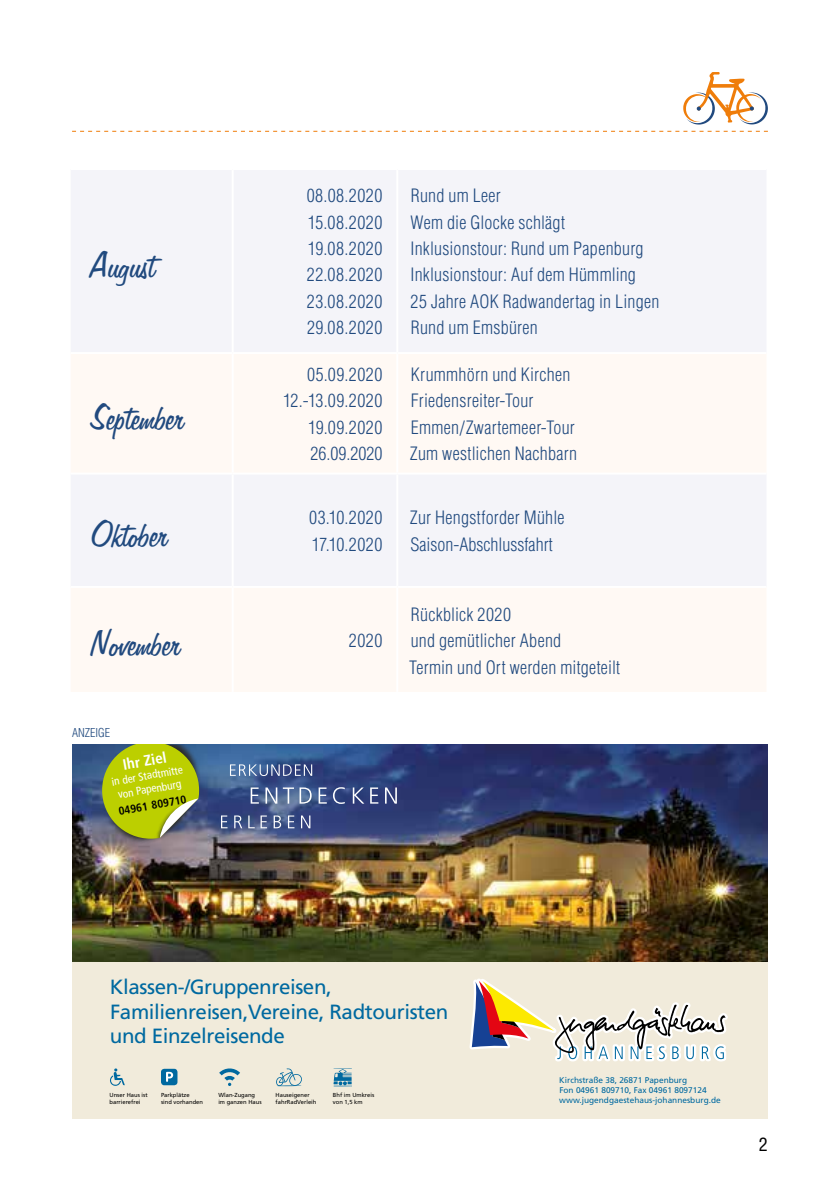
<style>
.page{position:relative;width:840px;height:1191px;background:#fff}
.page>*{position:absolute;margin:0;border:0;box-sizing:border-box;transform-origin:0 0}
.t1{font:42px "Freehand 575 BT Regular B";color:#214a7f}
.t2{font:20.6px/24.6px "Frutiger";letter-spacing:-.02em;color:#0069a0}
.t3{font:300 condensed 18px/26.4px "Helvetica";letter-spacing:.015em;color:#214a7f}
.t4{font:condensed 18px "Helvetica";color:#000}
.t5{font:700 condensed 15px "Frutiger";color:#fff}
.t6{font:300 condensed 12px "Helvetica";color:#214a7f}
.t7{font:condensed 11.4px/13.6px "Frutiger";color:#fff;text-align:center}
.t8{font:700 condensed 11.4px "Frutiger";color:#000}
.t9{font:8.2px/10px "Frutiger";color:#0069a0}
.t10{font:5.8px/7px "Frutiger";color:#000}
</style>
<div class="page">
<svg style="left:683px;top:72px;width:85px;height:53px"></svg>
<svg style="left:72px;top:131px;width:695px;height:1px"></svg>
<div style="left:71px;top:170px;width:695px;height:182px;background:#f4f4f9"></div>
<svg style="left:71px;top:354px;width:695px;height:338px;fill:#fff9f4"></svg>
<hr style="left:231px;top:170px;width:2px;height:182px;background:#fff">
<hr style="left:396px;top:170px;width:2px;height:182px;background:#fff">
<hr style="left:231px;top:354px;width:2px;height:118px;background:#fff">
<hr style="left:396px;top:354px;width:2px;height:118px;background:#fff">
<hr style="left:71px;top:472px;width:161px;height:2px;background:#fff">
<hr style="left:232px;top:472px;width:165px;height:2px;background:#fff">
<hr style="left:231px;top:474px;width:2px;height:112px;background:#fff">
<hr style="left:397px;top:472px;width:369px;height:2px;background:#fff">
<hr style="left:396px;top:474px;width:2px;height:112px;background:#fff">
<hr style="left:71px;top:586px;width:161px;height:2px;background:#fff">
<hr style="left:232px;top:586px;width:165px;height:2px;background:#fff">
<hr style="left:231px;top:588px;width:2px;height:104px;background:#fff">
<hr style="left:397px;top:586px;width:369px;height:2px;background:#fff">
<hr style="left:396px;top:588px;width:2px;height:104px;background:#fff">
<div style="left:72px;top:921px;width:695px;height:198px;background:#f1ebdb"></div>
<img style="left:72px;top:744px;width:695px;height:217px">
<svg style="left:250px;top:787px;width:9px;height:16px"></svg>
<svg style="left:265px;top:787px;width:12px;height:16px"></svg>
<svg style="left:283px;top:787px;width:28px;height:16px"></svg>
<svg style="left:318px;top:787px;width:8px;height:16px"></svg>
<svg style="left:333px;top:787px;width:11px;height:17px"></svg>
<svg style="left:352px;top:787px;width:12px;height:16px"></svg>
<svg style="left:370px;top:787px;width:8px;height:16px"></svg>
<svg style="left:385px;top:787px;width:11px;height:16px"></svg>
<svg style="left:221px;top:815px;width:6px;height:13px"></svg>
<svg style="left:234px;top:815px;width:8px;height:13px"></svg>
<svg style="left:248px;top:815px;width:6px;height:13px"></svg>
<svg style="left:260px;top:815px;width:7px;height:13px"></svg>
<svg style="left:273px;top:815px;width:8px;height:13px"></svg>
<svg style="left:288px;top:815px;width:6px;height:13px"></svg>
<svg style="left:301px;top:815px;width:9px;height:13px"></svg>
<svg style="left:230px;top:764px;width:82px;height:12px"></svg>
<svg style="left:333px;top:1068px;width:19px;height:18px"></svg>
<svg style="left:276px;top:1068px;width:26px;height:18px"></svg>
<svg style="left:110px;top:1068px;width:15px;height:18px"></svg>
<div style="left:161px;top:1068px;width:16px;height:17px;background:#0069a0;border-radius:3px"></div>
<svg style="left:166px;top:1071px;width:7px;height:10px"></svg>
<svg style="left:219px;top:1068px;width:21px;height:18px"></svg>
<svg style="left:469px;top:978px;width:259px;height:84px"></svg>
<img style="left:97px;top:744px;width:109px;height:117px">
<svg style="left:102px;top:744px;width:97px;height:94px;background:#a3b525"></svg>
<h1 class="t1" style="left:91px;top:243px;width:67px">August</h1>
<h1 class="t1" style="left:91px;top:395px;width:95px">September</h1>
<p class="t3" style="left:306px;top:182px;width:77px;text-align:justify">08.08.2020<br>15.08.2020<br>19.08.2020<br>22.08.2020<br>23.08.2020<br>29.08.2020</p>
<p class="t3" style="left:410px;top:182px;width:250px">Rund um Leer<br>Wem die Glocke schlägt<br>Inklusionstour: Rund um Papenburg<br>Inklusionstour: Auf dem Hümmling<br>25 Jahre AOK Radwandertag in Lingen<br>Rund um Emsbüren</p>
<p class="t3" style="left:283px;top:361px;width:101px;text-align:right">05.09.2020<br>12.-13.09.2020<br>19.09.2020<br>26.09.2020</p>
<p class="t3" style="left:409px;top:361px;width:169px">Krummhörn und Kirchen<br>Friedensreiter-Tour<br>Emmen/Zwartemeer-Tour<br>Zum westlichen Nachbarn</p>
<h1 class="t1" style="left:91px;top:512px;width:79px">Oktober</h1>
<p class="t3" style="left:309px;top:504px;width:75px">03.10.2020<br>17.10.2020</p>
<p class="t3" style="left:409px;top:504px;width:156px">Zur Hengstforder Mühle<br>Saison-Abschlussfahrt</p>
<h1 class="t1" style="left:91px;top:622px;width:92px">November</h1>
<p class="t3" style="left:349px;top:627px;width:35px">2020</p>
<p class="t6" style="left:72px;top:725px;width:39px">ANZEIGE</p>
<p class="t5" style="left:121px;top:755px;width:46px;rotate:-10deg">Ihr Ziel</p>
<p class="t7" style="left:110px;top:775px;width:74px;rotate:-10deg">in der Stadtmitte von Papenburg</p>
<p class="t8" style="left:117px;top:804px;width:70px;rotate:-10deg">04961 809710</p>
<p class="t3" style="left:409px;top:601px;width:212px">Rückblick 2020<br>und gemütlicher Abend<br>Termin und Ort werden mitgeteilt</p>
<p class="t2" style="left:110px;top:974px;width:340px">Klassen-/Gruppenreisen,<br>Familienreisen,Vereine, Radtouristen und Einzelreisende</p>
<p class="t10" style="left:109px;top:1091px;width:40px">Unser Haus ist barrierefrei</p>
<p class="t10" style="left:161px;top:1091px;width:43px">Parkplätze<br>sind vorhanden</p>
<p class="t10" style="left:218px;top:1091px;width:45px">Wlan-Zugang im ganzen Haus</p>
<p class="t10" style="left:275px;top:1091px;width:42px">Hauseigener fahrRadVerleih</p>
<p class="t10" style="left:333px;top:1091px;width:43px">Bhf im Umkreis von 1,5 km</p>
<p class="t9" style="left:559px;top:1075px;width:163px">Kirchstraße 38, 26871 Papenburg<br>Fon 04961 809710, Fax 04961 8097124 www.jugendgaestehaus-johannesburg.de</p>
<p class="t4" style="left:758px;top:1132px;width:10px">2</p>
</div>
